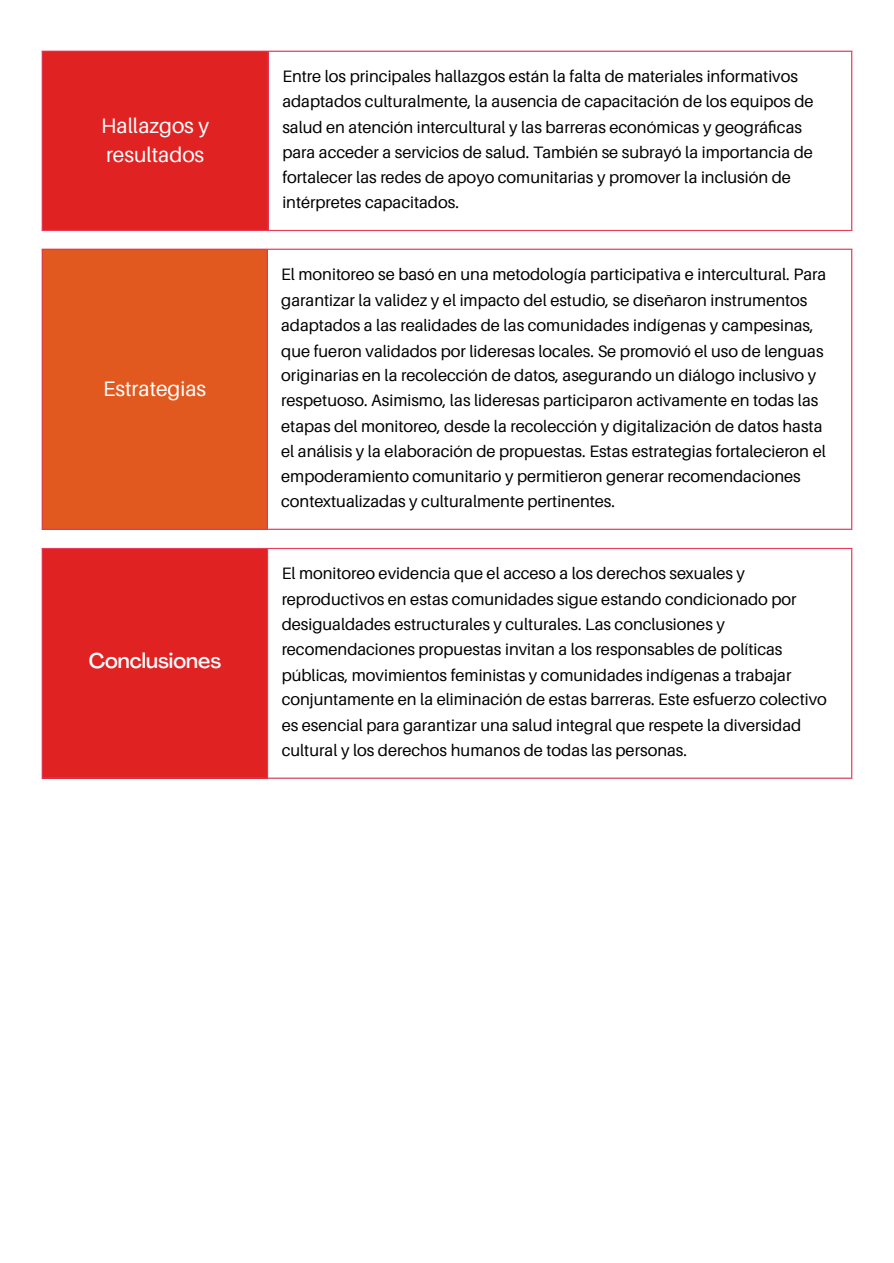
<style>
.page{position:relative;width:894px;height:1263px;background:#fff}
.page>*{position:absolute;margin:0;border:0;box-sizing:border-box;transform-origin:0 0}
.t1{font:21px/29.2px "Aileron";color:#fff}
.t2{font:500 21px "Agrandir";color:#fff}
.t3{font:16.5px/25.2px "Aileron";color:#000}
</style>
<div class="page">
<div style="left:42px;top:51px;width:226px;height:180px;background:#e12222"></div>
<hr style="left:42px;top:52px;width:1px;height:178px;background:#eb3b5a">
<hr style="left:267px;top:52px;width:2px;height:178px;background:#eb3b5a">
<hr style="left:850px;top:52px;width:2px;height:178px;background:#eb3b5a">
<hr style="left:42px;top:51px;width:810px;height:1px;background:#eb3b5a">
<hr style="left:42px;top:230px;width:810px;height:1px;background:#eb3b5a">
<div style="left:42px;top:249px;width:225px;height:280px;background:#e1591e"></div>
<hr style="left:42px;top:250px;width:1px;height:279px;background:#eb3b5a">
<hr style="left:266px;top:250px;width:1px;height:279px;background:#eb3b5a">
<hr style="left:850px;top:250px;width:2px;height:279px;background:#eb3b5a">
<hr style="left:42px;top:249px;width:810px;height:1px;background:#eb3b5a">
<hr style="left:42px;top:529px;width:810px;height:1px;background:#eb3b5a">
<div style="left:42px;top:548px;width:226px;height:230px;background:#e12222"></div>
<hr style="left:42px;top:549px;width:1px;height:229px;background:#eb3b5a">
<hr style="left:267px;top:549px;width:1px;height:229px;background:#eb3b5a">
<hr style="left:850px;top:549px;width:2px;height:229px;background:#eb3b5a">
<hr style="left:42px;top:548px;width:810px;height:1px;background:#eb3b5a">
<hr style="left:42px;top:778px;width:810px;height:1px;background:#eb3b5a">
<p class="t1" style="left:101px;top:110px;width:109px">Hallazgos y resultados</p>
<p class="t1" style="left:103px;top:374px;width:105px">Estrategias</p>
<p class="t2" style="left:89px;top:652px;width:134px">Conclusiones</p>
<p class="t3" style="left:282px;top:63px;width:532px">Entre los principales hallazgos están la falta de materiales informativos adaptados culturalmente, la ausencia de capacitación de los equipos de salud en atención intercultural y las barreras económicas y geográficas para acceder a servicios de salud. También se subrayó la importancia de fortalecer las redes de apoyo comunitarias y promover la inclusión de intérpretes capacitados.</p>
<p class="t3" style="left:281px;top:261px;width:546px">El monitoreo se basó en una metodología participativa e intercultural. Para garantizar la validez y el impacto del estudio, se diseñaron instrumentos adaptados a las realidades de las comunidades indígenas y campesinas, que fueron validados por lideresas locales. Se promovió el uso de lenguas originarias en la recolección de datos, asegurando un diálogo inclusivo y respetuoso. Asimismo, las lideresas participaron activamente en todas las etapas del monitoreo, desde la recolección y digitalización de datos hasta el análisis y la elaboración de propuestas. Estas estrategias fortalecieron el empoderamiento comunitario y permitieron generar recomendaciones contextualizadas y culturalmente pertinentes.</p>
<p class="t3" style="left:281px;top:561px;width:546px">El monitoreo evidencia que el acceso a los derechos sexuales y reproductivos en estas comunidades sigue estando condicionado por desigualdades estructurales y culturales. Las conclusiones y recomendaciones propuestas invitan a los responsables de políticas públicas, movimientos feministas y comunidades indígenas a trabajar conjuntamente en la eliminación de estas barreras. Este esfuerzo colectivo es esencial para garantizar una salud integral que respete la diversidad cultural y los derechos humanos de todas las personas.</p>
</div>
